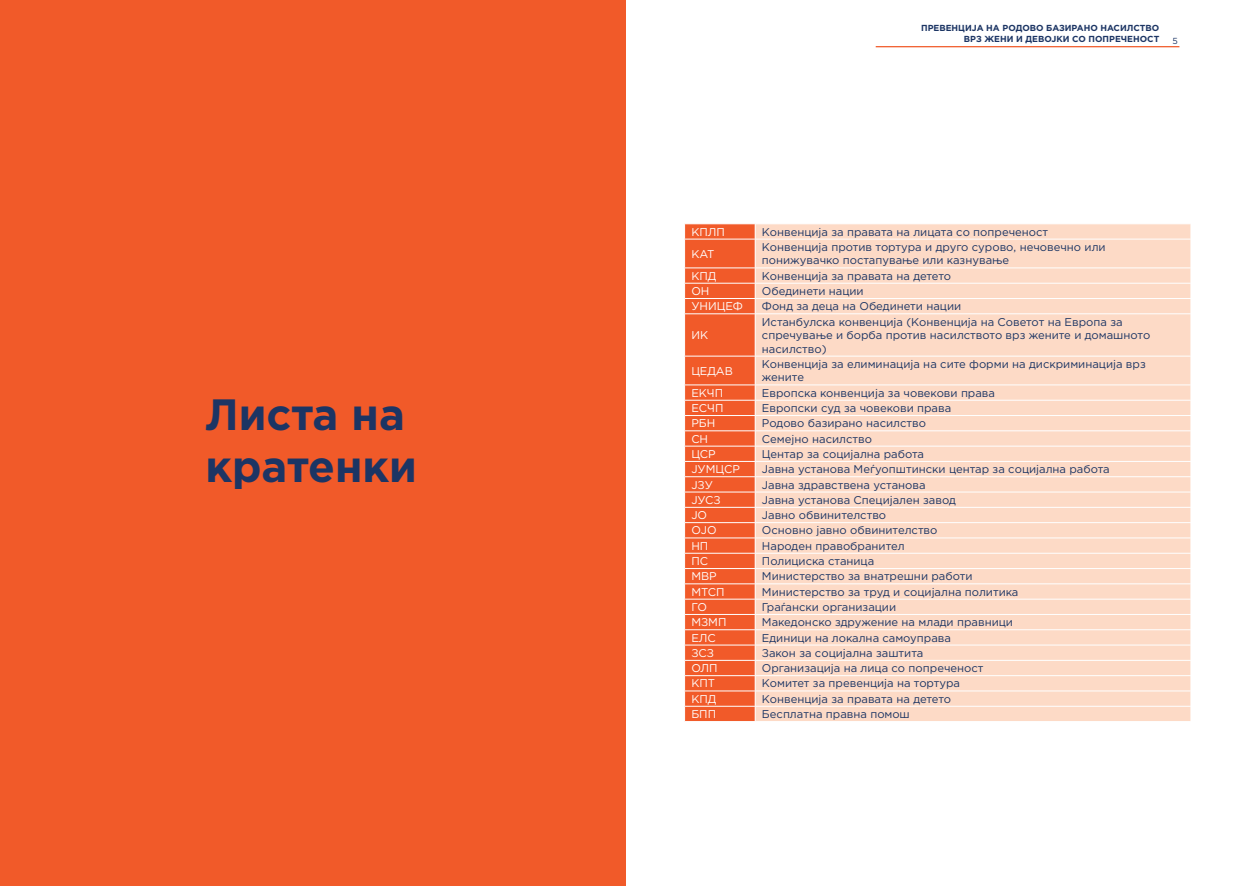
<style>
.page{position:relative;width:1248px;height:886px;background:#fff}
.page>*{position:absolute;margin:0;border:0;box-sizing:border-box;transform-origin:0 0}
.t1{font:700 43.75px/52.5px "Gotham Pro";color:#1c3564}
.t2{font:11.25px/13.5px "Gotham Pro";color:#1c3564}
.t3{font:11.25px "Gotham Pro";color:#fff}
.t4{font:700 8.75px/10.5px "Gotham Pro";color:#1c3564;text-align:right}
.t5{font:8.75px "Gotham Pro";color:#1c3564}
</style>
<div class="page">
<hr style="left:875px;top:46px;width:304px;height:1px;background:#f15a29">
<div style="left:0;top:0;width:625px;height:886px;background:#f15a29"></div>
<div style="left:755px;top:224px;width:435px;height:497px;background:#fddac6"></div>
<hr style="left:755px;top:239px;width:436px;height:1px;background:#fff">
<hr style="left:755px;top:268px;width:436px;height:1px;background:#fff">
<hr style="left:755px;top:283px;width:436px;height:1px;background:#fff">
<hr style="left:755px;top:298px;width:436px;height:1px;background:#fff">
<svg style="left:1190px;top:224px;width:1px;height:89px"></svg>
<hr style="left:755px;top:313px;width:436px;height:1px;background:#fff">
<hr style="left:755px;top:356px;width:436px;height:1px;background:#fff">
<hr style="left:755px;top:385px;width:436px;height:1px;background:#fff">
<hr style="left:755px;top:400px;width:436px;height:1px;background:#fff">
<hr style="left:755px;top:415px;width:436px;height:1px;background:#fff">
<hr style="left:755px;top:430px;width:436px;height:1px;background:#fff">
<hr style="left:755px;top:446px;width:436px;height:1px;background:#fff">
<hr style="left:755px;top:461px;width:436px;height:1px;background:#fff">
<hr style="left:755px;top:476px;width:436px;height:1px;background:#fff">
<hr style="left:755px;top:492px;width:436px;height:1px;background:#fff">
<hr style="left:755px;top:507px;width:436px;height:1px;background:#fff">
<hr style="left:755px;top:522px;width:436px;height:1px;background:#fff">
<hr style="left:755px;top:538px;width:436px;height:1px;background:#fff">
<hr style="left:755px;top:553px;width:436px;height:1px;background:#fff">
<hr style="left:755px;top:568px;width:436px;height:1px;background:#fff">
<hr style="left:755px;top:583px;width:436px;height:1px;background:#fff">
<hr style="left:755px;top:599px;width:436px;height:1px;background:#fff">
<hr style="left:755px;top:614px;width:436px;height:1px;background:#fff">
<hr style="left:755px;top:629px;width:436px;height:1px;background:#fff">
<hr style="left:755px;top:645px;width:436px;height:1px;background:#fff">
<hr style="left:755px;top:660px;width:436px;height:1px;background:#fff">
<hr style="left:755px;top:675px;width:436px;height:1px;background:#fff">
<hr style="left:755px;top:691px;width:436px;height:1px;background:#fff">
<hr style="left:755px;top:706px;width:436px;height:1px;background:#fff">
<svg style="left:684px;top:224px;width:71px;height:497px;background:#f16639"></svg>
<svg style="left:1190px;top:356px;width:1px;height:365px"></svg>
<h1 class="t1" style="left:205px;top:387px;width:213px">Листа на кратенки</h1>
<p class="t4" style="left:921px;top:23px;width:240px">ПРЕВЕНЦИЈА НА РОДОВО БАЗИРАНО НАСИЛСТВО<br>ВРЗ ЖЕНИ И ДЕВОЈКИ СО ПОПРЕЧЕНОСТ</p>
<p class="t5" style="left:1172px;top:36px;width:7px">5</p>
<p class="t3" style="left:691px;top:225px;width:17px">КПЛП</p>
<p class="t2" style="left:761px;top:225px;width:288px">Конвенција за правата на лицата со попреченост</p>
<p class="t3" style="left:691px;top:247px;width:17px">КАТ</p>
<p class="t2" style="left:761px;top:240px;width:345px">Конвенција против тортура и друго сурово, нечовечно или понижувачко постапување или казнување</p>
<p class="t3" style="left:691px;top:269px;width:27px">КПД</p>
<p class="t2" style="left:761px;top:269px;width:191px">Конвенција за правата на детето</p>
<p class="t3" style="left:691px;top:285px;width:20px">ОН</p>
<p class="t2" style="left:761px;top:284px;width:103px">Обединети нации</p>
<p class="t3" style="left:691px;top:300px;width:53px">УНИЦЕФ</p>
<p class="t2" style="left:761px;top:299px;width:201px">Фонд за деца на Обединети нации</p>
<p class="t3" style="left:691px;top:329px;width:18px">ИК</p>
<p class="t2" style="left:761px;top:315px;width:390px">Истанбулска конвенција (Конвенција на Советот на Европа за спречување и борба против насилството врз жените и домашното насилство)</p>
<p class="t3" style="left:691px;top:364px;width:34px">ЦЕДАВ</p>
<p class="t2" style="left:761px;top:357px;width:385px">Конвенција за елиминација на сите форми на дискриминација врз жените</p>
<p class="t3" style="left:691px;top:386px;width:24px">ЕКЧП</p>
<p class="t2" style="left:761px;top:386px;width:235px">Европска конвенција за човекови права</p>
<p class="t3" style="left:691px;top:402px;width:25px">ЕСЧП</p>
<p class="t2" style="left:761px;top:401px;width:191px">Европски суд за човекови права</p>
<p class="t3" style="left:691px;top:417px;width:26px">РБН</p>
<p class="t2" style="left:761px;top:416px;width:166px">Родово базирано насилство</p>
<p class="t3" style="left:691px;top:432px;width:18px">СН</p>
<p class="t2" style="left:761px;top:432px;width:112px">Семејно насилство</p>
<p class="t3" style="left:691px;top:448px;width:24px">ЦСР</p>
<p class="t2" style="left:761px;top:447px;width:164px">Центар за социјална работа</p>
<p class="t3" style="left:691px;top:463px;width:48px">ЈУМЦСР</p>
<p class="t2" style="left:761px;top:462px;width:349px">Јавна установа Меѓуопштински центар за социјална работа</p>
<p class="t3" style="left:691px;top:478px;width:8px">ЈЗУ</p>
<p class="t2" style="left:761px;top:478px;width:165px">Јавна здравствена установа</p>
<p class="t3" style="left:691px;top:494px;width:30px">ЈУСЗ</p>
<p class="t2" style="left:761px;top:493px;width:195px">Јавна установа Специјален завод</p>
<p class="t3" style="left:691px;top:509px;width:17px">ЈО</p>
<p class="t2" style="left:761px;top:508px;width:126px">Јавно обвинителство</p>
<p class="t3" style="left:691px;top:524px;width:27px">ОЈО</p>
<p class="t2" style="left:761px;top:524px;width:177px">Основно јавно обвинителство</p>
<p class="t3" style="left:691px;top:539px;width:16px">НП</p>
<p class="t2" style="left:761px;top:539px;width:144px">Народен правобранител</p>
<p class="t3" style="left:691px;top:555px;width:18px">ПС</p>
<p class="t2" style="left:761px;top:554px;width:114px">Полициска станица</p>
<p class="t3" style="left:691px;top:570px;width:18px">МВР</p>
<p class="t2" style="left:761px;top:569px;width:212px">Министерство за внатрешни работи</p>
<p class="t3" style="left:691px;top:585px;width:33px">МТСП</p>
<p class="t2" style="left:761px;top:585px;width:258px">Министерство за труд и социјална политика</p>
<p class="t3" style="left:691px;top:601px;width:17px">ГО</p>
<p class="t2" style="left:761px;top:600px;width:136px">Граѓански организации</p>
<p class="t3" style="left:691px;top:616px;width:34px">МЗМП</p>
<p class="t2" style="left:761px;top:615px;width:252px">Македонско здружение на млади правници</p>
<p class="t3" style="left:691px;top:631px;width:26px">ЕЛС</p>
<p class="t2" style="left:761px;top:631px;width:190px">Единици на локална самоуправа</p>
<p class="t3" style="left:691px;top:647px;width:23px">ЗСЗ</p>
<p class="t2" style="left:761px;top:646px;width:163px">Закон за социјална заштита</p>
<p class="t3" style="left:691px;top:662px;width:19px">ОЛП</p>
<p class="t2" style="left:761px;top:661px;width:223px">Организација на лица со попреченост</p>
<p class="t3" style="left:691px;top:677px;width:17px">КПТ</p>
<p class="t2" style="left:761px;top:677px;width:200px">Комитет за превенција на тортура</p>
<p class="t3" style="left:691px;top:692px;width:27px">КПД</p>
<p class="t2" style="left:761px;top:692px;width:191px">Конвенција за правата на детето</p>
<p class="t3" style="left:691px;top:708px;width:17px">БПП</p>
<p class="t2" style="left:761px;top:707px;width:149px">Бесплатна правна помош</p>
</div>
